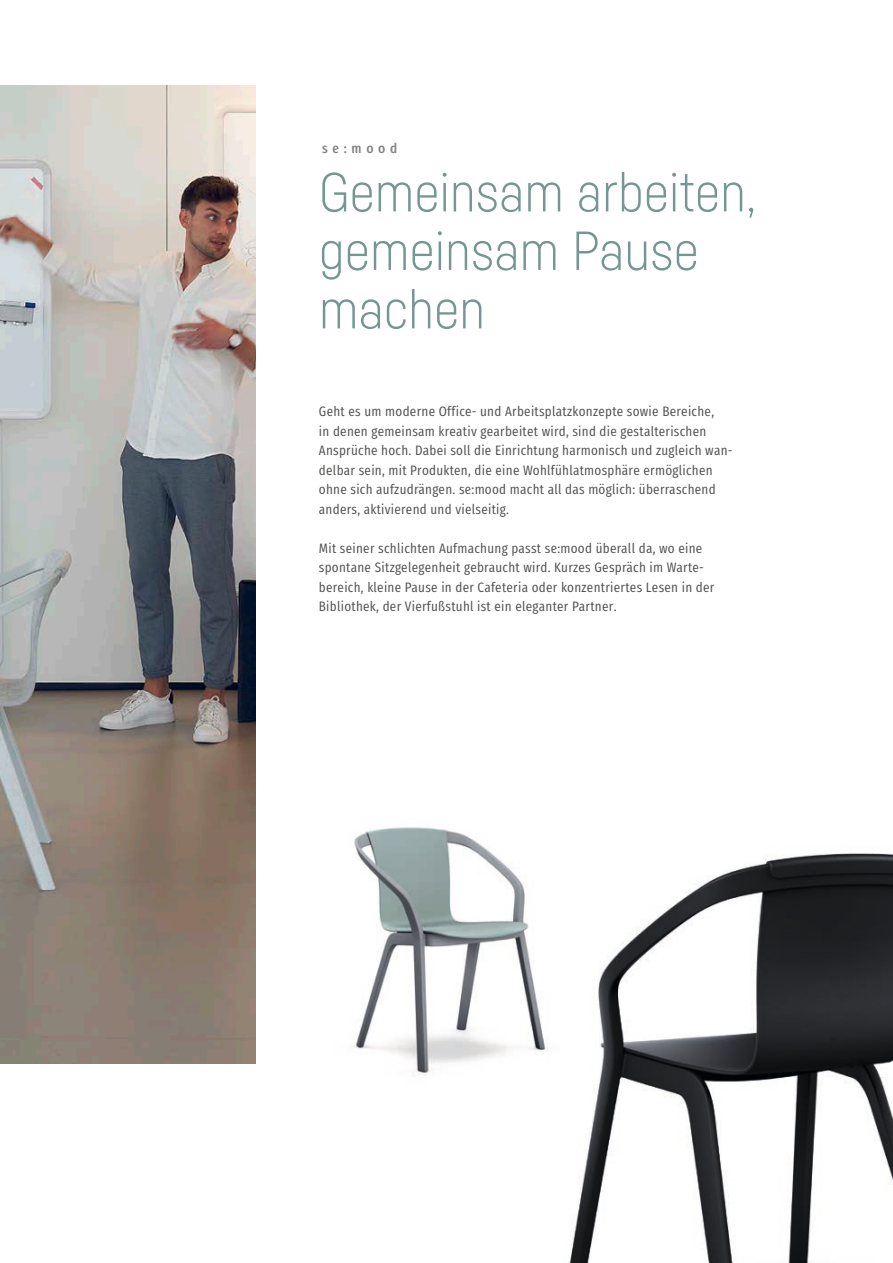
<style>
.page{position:relative;width:893px;height:1263px;background:#fff}
.page>*{position:absolute;margin:0;border:0;box-sizing:border-box;transform-origin:0 0}
.t1{font:300 54px/58.5px "Sedus Sans";color:#759692}
.t2{font:13.5px/19.5px "Sedus Text Condensed";letter-spacing:.02em;color:#4e4e4d}
.t3{font:700 13.5px "Sedus Text Condensed";letter-spacing:.35em;color:#818281}
</style>
<div class="page">
<img style="left:569px;top:853px;width:324px;height:410px">
<img style="left:354px;top:827px;width:194px;height:250px">
<img style="left:0;top:85px;width:255px;height:978px">
<p class="t3" style="left:322px;top:136px;width:77px">se:mood</p>
<h1 class="t1" style="left:319px;top:162px;width:439px">Gemeinsam arbeiten, gemeinsam Pause machen</h1>
<p class="t2" style="left:319px;top:400px;width:415px">Geht es um moderne Office- und Arbeitsplatzkonzepte sowie Bereiche,<br>in denen gemeinsam kreativ gearbeitet wird, sind die gestalterischen Ansprüche hoch. Dabei soll die Einrichtung harmonisch und zugleich wan&shy;delbar sein, mit Produkten, die eine Wohlfühlatmosphäre ermöglichen ohne sich aufzudrängen. se:mood macht all das möglich: überraschend anders, aktivierend und vielseitig.</p>
<p class="t2" style="left:319px;top:537px;width:397px">Mit seiner schlichten Aufmachung passt se:mood überall da, wo eine spontane Sitzgelegenheit gebraucht wird. Kurzes Gespräch im Warte&shy;bereich, kleine Pause in der Cafeteria oder konzentriertes Lesen in der Bibliothek, der Vierfußstuhl ist ein eleganter Partner.</p>
</div>
